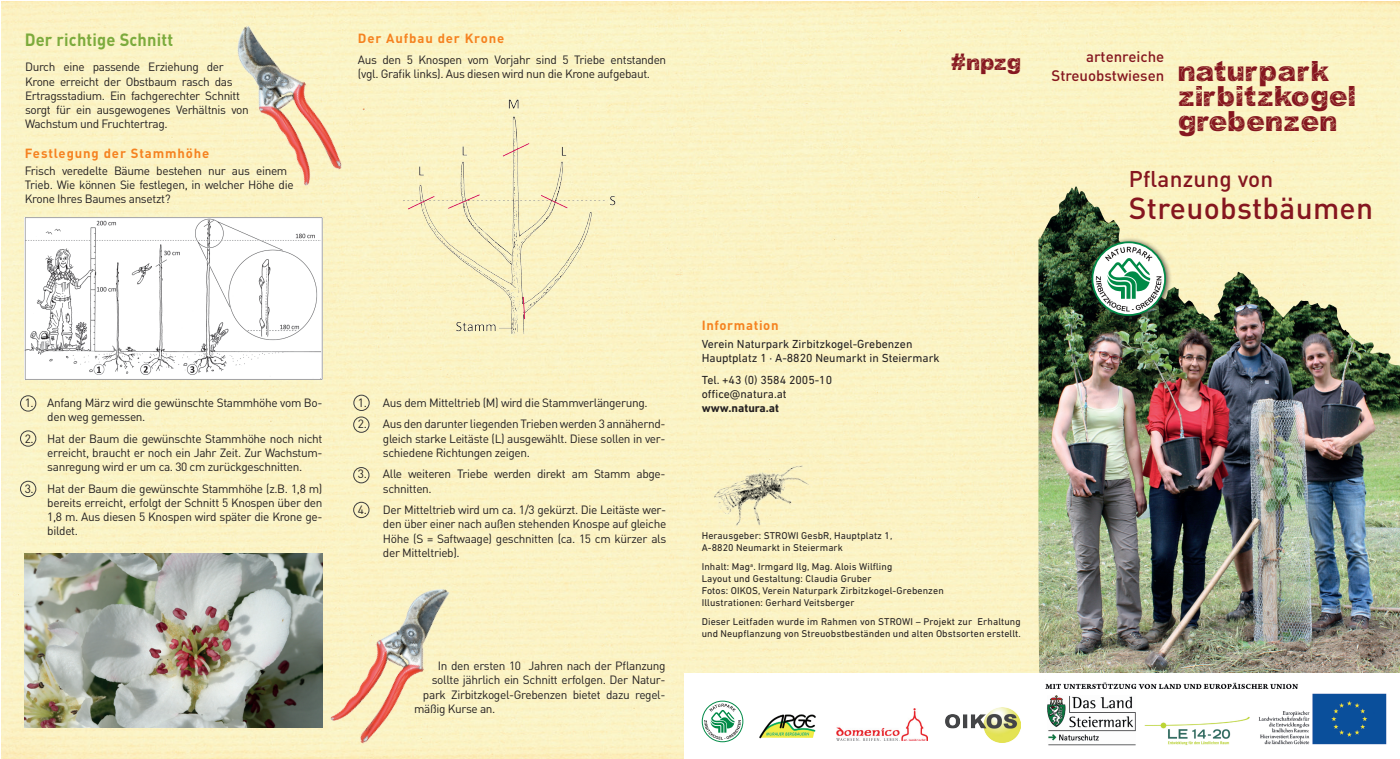
<style>
.page{position:relative;width:1400px;height:759px;background:#fff}
.page>*{position:absolute;margin:0;border:0;box-sizing:border-box;transform-origin:0 0}
.t1{font:500 30px "DIN";letter-spacing:.01em;color:#85161f}
.t2{font:22.5px/25px "Orial Bold";letter-spacing:.06em;color:#85161f}
.t3{font:500 22.5px "DIN";letter-spacing:.01em;color:#85161f}
.t4{font:700 17.5px "DIN";letter-spacing:.01em;color:#7cab3d;scale:.94 1}
.t5{font:17.5px "Orial Bold";color:#85161f}
.t6{font:500 15px/18.8px "DIN";color:#85161f}
.t7{font:700 13.12px "DIN";letter-spacing:.065em;color:#f58220}
.t8{font:11.88px/14.2px "DIN";letter-spacing:-.03em;color:#231f20}
.t9{font:11.88px/14.2px "DIN Next LT Pro";color:#231f20}
.t10{font:700 11.88px "DIN Next LT Pro";color:#231f20}
.t11{font:10px/12px "DIN Next LT Pro";letter-spacing:.01em;color:#231f20}
.s1{font-family:"Orial Bold";font-weight:400;font-size:22.5px}
</style>
<div class="page">
<div style="left:2px;top:1px;width:1398px;height:757px;background:#fbf3c4"></div>
<img style="left:220px;top:15px;width:131px;height:174px">
<img style="left:25px;top:218px;width:297px;height:161px">
<img style="left:387px;top:98px;width:244px;height:246px">
<img style="left:327px;top:573px;width:139px;height:176px">
<img style="left:25px;top:553px;width:297px;height:173px">
<div style="left:20px;top:395px;width:16px;height:16px;border:1px solid #3e3e3f;border-radius:50%"></div>
<div style="left:20px;top:430px;width:16px;height:16px;border:1px solid #3e3e3f;border-radius:50%"></div>
<div style="left:20px;top:480px;width:16px;height:16px;border:1px solid #3e3e3f;border-radius:50%"></div>
<div style="left:353px;top:394px;width:16px;height:16px;border:1px solid #3e3e3f;border-radius:50%"></div>
<div style="left:353px;top:416px;width:16px;height:16px;border:1px solid #3e3e3f;border-radius:50%"></div>
<div style="left:353px;top:467px;width:16px;height:16px;border:1px solid #3e3e3f;border-radius:50%"></div>
<div style="left:353px;top:501px;width:16px;height:16px;border:1px solid #3e3e3f;border-radius:50%"></div>
<img style="left:1038px;top:186px;width:362px;height:487px">
<div style="left:1087px;top:237px;width:85px;height:85px;background:#231f20;opacity:.75"></div>
<img style="left:1091px;top:241px;width:75px;height:75px">
<div style="left:684px;top:673px;width:716px;height:85px;background:#fff"></div>
<img style="left:1045px;top:682px;width:342px;height:64px">
<img style="left:836px;top:708px;width:92px;height:32px">
<img style="left:759px;top:714px;width:57px;height:25px">
<img style="left:945px;top:707px;width:75px;height:35px">
<svg style="left:702px;top:700px;width:41px;height:42px"></svg>
<img style="left:684px;top:445px;width:142px;height:99px">
<h3 class="t4" style="left:25px;top:29px;width:159px">Der richtige Schnitt</h3>
<p class="t8" style="left:25px;top:60px;width:225px">Durch eine passende Erziehung der Krone erreicht der Obstbaum rasch das Ertragsstadium. Ein fachgerechter Schnitt sorgt für ein ausgewogenes Verhältnis von Wachstum und Fruchtertrag.</p>
<p class="t7" style="left:25px;top:144px;width:186px">Festlegung der Stammhöhe</p>
<p class="t8" style="left:25px;top:163px;width:270px">Frisch veredelte Bäume bestehen nur aus einem<br>Trieb. Wie können Sie festlegen, in welcher Höhe die<br>Krone Ihres Baumes ansetzt?</p>
<p class="t7" style="left:358px;top:29px;width:148px">Der Aufbau der Krone</p>
<p class="t8" style="left:358px;top:52px;width:310px">Aus den 5 Knospen vom Vorjahr sind 5 Triebe entstanden (vgl. Grafik links). Aus diesen wird nun die Krone aufgebaut.</p>
<h3 class="t5" style="left:951px;top:50px;width:71px">#npzg</h3>
<p class="t6" style="left:1051px;top:47px;width:280px;text-indent:35px">artenreiche<br>Streuobstwiesen <span class="s1">naturpark</span></p>
<h2 class="t2" style="left:1178px;top:84px;width:178px">zirbitzkogel grebenzen</h2>
<h2 class="t3" style="left:1129px;top:164px;width:146px">Pflanzung von</h2>
<h1 class="t1" style="left:1129px;top:189px;width:246px">Streuobstbäumen</h1>
<p class="t8" style="left:47px;top:395px;width:277px;text-indent:-22px">1. Anfang März wird die gewünschte Stammhöhe vom Bo&shy;den weg gemessen.</p>
<p class="t8" style="left:47px;top:431px;width:277px;text-align:justify;text-indent:-22px">2. Hat der Baum die gewünschte Stammhöhe noch nicht erreicht, braucht er noch ein Jahr Zeit. Zur Wachstum&shy;sanregung wird er um ca. 30 cm zurückgeschnitten.</p>
<p class="t8" style="left:47px;top:481px;width:277px;text-align:justify;text-indent:-22px">3. Hat der Baum die gewünschte Stammhöhe (z.B. 1,8 m) bereits erreicht, erfolgt der Schnitt 5 Knospen über den 1,8 m. Aus diesen 5 Knospen wird später die Krone ge&shy;bildet.</p>
<p class="t8" style="left:358px;top:395px;width:291px">1. Aus dem Mitteltrieb (M) wird die Stammverlängerung.</p>
<p class="t8" style="left:383px;top:416px;width:284px;text-align:justify;text-indent:-25px">2. Aus den darunter liegenden Trieben werden 3 annähernd&shy;gleich starke Leitäste (L) ausgewählt. Diese sollen in ver&shy;schiedene Richtungen zeigen.</p>
<p class="t8" style="left:383px;top:466px;width:284px;text-indent:-25px">3. Alle weiteren Triebe werden direkt am Stamm abge&shy;schnitten.</p>
<p class="t8" style="left:383px;top:502px;width:285px;text-align:justify;text-indent:-25px">4. Der Mitteltrieb wird um ca. 1/3 gekürzt. Die Leitäste wer&shy;den über einer nach außen stehenden Knospe auf gleiche Höhe (S = Saftwaage) geschnitten (ca. 15 cm kürzer als der Mitteltrieb).</p>
<p class="t8" style="left:438px;top:658px;width:229px">In den ersten 10 Jahren nach der Pflanzung</p>
<p class="t8" style="left:432px;top:672px;width:235px">sollte jährlich ein Schnitt erfolgen. Der Natur-</p>
<p class="t8" style="left:423px;top:686px;width:244px">park Zirbitzkogel-Grebenzen bietet dazu regel-</p>
<p class="t8" style="left:414px;top:701px;width:83px">mäßig Kurse an.</p>
<p class="t7" style="left:702px;top:316px;width:78px">Information</p>
<p class="t9" style="left:702px;top:336px;width:239px">Verein Naturpark Zirbitzkogel-Grebenzen<br>Hauptplatz 1 · A-8820 Neumarkt in Steiermark</p>
<p class="t9" style="left:702px;top:372px;width:132px">Tel. +43 (0) 3584 2005-10 office@natura.at</p>
<p class="t10" style="left:702px;top:401px;width:79px">www.natura.at</p>
<p class="t11" style="left:702px;top:529px;width:192px">Herausgeber: STROWI GesbR, Hauptplatz 1,<br>A-8820 Neumarkt in Steiermark</p>
<p class="t11" style="left:702px;top:560px;width:243px">Inhalt: Mag<sup>a</sup>. Irmgard Ilg, Mag. Alois Wilfling<br>Layout und Gestaltung: Claudia Gruber<br>Fotos: OIKOS, Verein Naturpark Zirbitzkogel-Grebenzen Illustrationen: Gerhard Veitsberger</p>
<p class="t11" style="left:702px;top:615px;width:321px">Dieser Leitfaden wurde im Rahmen von STROWI – Projekt zur Erhaltung und Neupflanzung von Streuobstbeständen und alten Obstsorten erstellt.</p>
</div>
